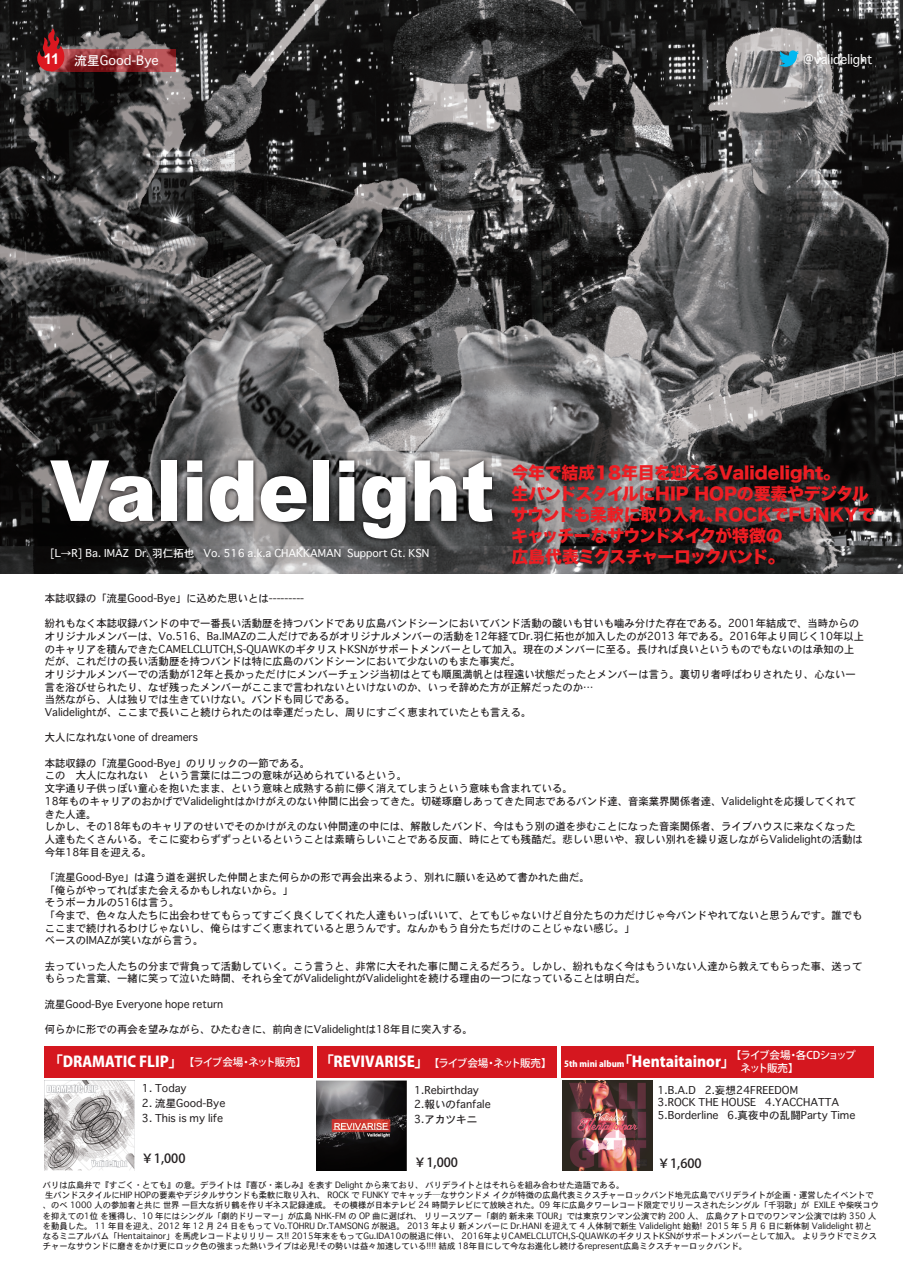
<style>
.page{position:relative;width:903px;height:1275px;background:#fff}
.page>*{position:absolute;margin:0;border:0;box-sizing:border-box;transform-origin:0 0}
.t1{font:900 84.52px "Arial";color:#fff;scale:.9 1}
.t2{font:16.97px/21.2px "Hira Kaku Std N W8";letter-spacing:-.02em;color:#ee1d23}
.t3{font:800 14.7px "Koz Go Pro";color:#fff}
.t4{font:500 12.6px "Koz Go Pro";color:#231f20}
.t5{font:12.6px "Osaka";color:#fff}
.t6{font:12.6px "Osaka";color:#fff;scale:.95 1}
.t7{font:10.5px/12.6px "Osaka";color:#231f20}
.t8{font:10.5px "Osaka";color:#fff}
.t9{font:500 10.5px/12.6px "Koz Go Pro";letter-spacing:-.1em;color:#fff}
.t10{font:8.4px/10.2px "Osaka";color:#231f20}
.s1{font-family:"Arial";font-weight:700;font-size:14.7px}
.s2{font-weight:500;font-size:10.5px}
.s3{font-size:8.4px}
.s4{font-family:"Koz Go Pro"}
</style>
<div class="page">
<img style="left:1px;top:1px;width:901px;height:573px">
<svg style="left:70px;top:49px;width:106px;height:22px;background:#9a373b"></svg>
<svg style="left:36px;top:28px;width:34px;height:47px;background:#812529"></svg>
<svg style="left:779px;top:50px;width:20px;height:17px"></svg>
<img style="left:0;top:385px;width:558px;height:189px">
<img style="left:562px;top:1080px;width:90px;height:90px">
<img style="left:317px;top:1080px;width:90px;height:90px">
<img style="left:45px;top:1080px;width:90px;height:90px">
<div style="left:44px;top:1046px;width:269px;height:31px;background:#d5171f"></div>
<div style="left:318px;top:1046px;width:239px;height:32px;background:#d5171f"></div>
<div style="left:561px;top:1046px;width:313px;height:31px;background:#d5171f"></div>
<p class="t5" style="left:44px;top:52px;width:117px"><span class="s1">11</span> 流星Good-Bye</p>
<p class="t6" style="left:803px;top:52px;width:74px">@validelight</p>
<h1 class="t1" style="left:50px;top:429px;width:495px">Validelight</h1>
<h2 class="t2" style="left:511px;top:462px;width:365px">今年で結成18年目を迎えるValidelight。<br>生バンドスタイルにHIP HOPの要素やデジタルサウンドも柔軟に取り入れ、ROCKでFUNKYでキャッチーなサウンドメイクが特徴の<br>広島代表ミクスチャーロックバンド。</h2>
<p class="t8" style="left:50px;top:547px;width:381px">[L→R] Ba. IMAZ Dr. 羽仁拓也 Vo. 516 a.k.a CHAKKAMAN Support Gt. KSN</p>
<p class="t7" style="left:45px;top:592px;width:261px">本誌収録の「流星Good-Bye」に込めた思いとは---------</p>
<p class="t7" style="left:45px;top:617px;width:821px">紛れもなく本誌収録バンドの中で一番長い活動歴を持つバンドであり広島バンドシーンにおいてバンド活動の酸いも甘いも噛み分けた存在である。2001年結成で、当時からのオリジナルメンバーは、Vo.516、Ba.IMAZの二人だけであるがオリジナルメンバーの活動を12年経てDr.羽仁拓也が加入したのが2013 年である。2016年より同じく10年以上のキャリアを積んできたCAMELCLUTCH,S-QUAWKのギタリストKSNがサポートメンバーとして加入。現在のメンバーに至る。長ければ良いというものでもないのは承知の上だが、これだけの長い活動歴を持つバンドは特に広島のバンドシーンにおいて少ないのもまた事実だ。<br>オリジナルメンバーでの活動が12年と長かっただけにメンバーチェンジ当初はとても順風満帆とは程遠い状態だったとメンバーは言う。裏切り者呼ばわりされたり、心ない一言を浴びせられたり、なぜ残ったメンバーがここまで言われないといけないのか、いっそ辞めた方が正解だったのか…<br>当然ながら、人は独りでは生きていけない。バンドも同じである。<br>Validelightが、ここまで長いこと続けられたのは幸運だったし、周りにすごく恵まれていたとも言える。</p>
<p class="t7" style="left:45px;top:731px;width:155px">大人になれないone of dreamers</p>
<p class="t7" style="left:45px;top:756px;width:819px">本誌収録の「流星Good-Bye」のリリックの一節である。<br>この　大人になれない　という言葉には二つの意味が込められているという。<br>文字通り子供っぽい童心を抱いたまま、という意味と成熟する前に儚く消えてしまうという意味も含まれている。<br>18年ものキャリアのおかげでValidelightはかけがえのない仲間に出会ってきた。切磋琢磨しあってきた同志であるバンド達、音楽業界関係者達、Validelightを応援してくれてきた人達。<br>しかし、その18年ものキャリアのせいでそのかけがえのない仲間達の中には、解散したバンド、今はもう別の道を歩むことになった音楽関係者、ライブハウスに来なくなった人達もたくさんいる。そこに変わらずずっといるということは素晴らしいことである反面、時にとても残酷だ。悲しい思いや、寂しい別れを繰り返しながらValidelightの活動は今年18年目を迎える。</p>
<p class="t7" style="left:45px;top:870px;width:819px">「流星Good-Bye」は違う道を選択した仲間とまた何らかの形で再会出来るよう、別れに願いを込めて書かれた曲だ。<br>「俺らがやってればまた会えるかもしれないから。」<br>そうボーカルの516は言う。<br>「今まで、色々な人たちに出会わせてもらってすごく良くしてくれた人達もいっぱいいて、とてもじゃないけど自分たちの力だけじゃ今バンドやれてないと思うんです。誰でもここまで続けれるわけじゃないし、俺らはすごく恵まれていると思うんです。なんかもう自分たちだけのことじゃない感じ。」<br>ベースのIMAZが笑いながら言う。</p>
<p class="t7" style="left:45px;top:959px;width:819px">去っていった人たちの分まで背負って活動していく。こう言うと、非常に大それた事に聞こえるだろう。しかし、紛れもなく今はもういない人達から教えてもらった事、送ってもらった言葉、一緒に笑って泣いた時間、それら全てがValidelightがValidelightを続ける理由の一つになっていることは明白だ。</p>
<p class="t7" style="left:45px;top:997px;width:180px">流星Good-Bye Everyone hope return</p>
<p class="t7" style="left:45px;top:1023px;width:430px">何らかに形での再会を望みながら、ひたむきに、前向きにValidelightは18年目に突入する。</p>
<h3 class="t3" style="left:48px;top:1052px;width:260px">「DRAMATIC FLIP」<span class="s2">【ライブ会場・ネット販売】</span></h3>
<p class="t9" style="left:429px;top:1057px;width:124px">【ライブ会場・ネット販売】</p>
<p class="t9" style="left:740px;top:1050px;width:117px;text-indent:-10px">【ライブ会場・各CDショップネット販売】</p>
<h3 class="t3" style="left:319px;top:1052px;width:112px">「REVIVARISE」</h3>
<h3 class="t3" style="left:564px;top:1052px;width:173px"><span class="s3">5th mini album</span>「Hentaitainor」</h3>
<p class="t7" style="left:142px;top:1082px;width:46px">1. Today</p>
<p class="t7" style="left:142px;top:1097px;width:85px">2. 流星Good-Bye</p>
<p class="t7" style="left:142px;top:1111px;width:83px">3. This is my life</p>
<p class="t4" style="left:141px;top:1151px;width:46px">￥1,000</p>
<p class="t7" style="left:414px;top:1082px;width:78px;line-height:14.7px">1.Rebirthday<br>2.報いのfanfale<br>3.アカツキニ</p>
<p class="t7" style="left:657px;top:1083px;width:200px">1.B.A.D 2.妄想24FREEDOM<br>3.ROCK THE HOUSE 4.YACCHATTA<br>5.Borderline 6.真夜中の乱闘Party Time</p>
<p class="t4" style="left:414px;top:1154px;width:46px">￥1,000</p>
<p class="t4" style="left:657px;top:1155px;width:46px">￥1,600</p>
<p class="t10" style="left:43px;top:1180px;width:838px">バリは広島弁で『すごく・とても』の意。デライトは『喜び・楽しみ』を表す Delight から来ており、 バリデライトとはそれらを組み合わせた造語である。<br>生バンドスタイルにHIP HOPの要素やデジタルサウンドも柔軟に取り入れ、 ROCK で FUNKY でキャッチ<span class="s4">―</span>なサウンドメ イクが特徴の広島代表ミクスチャーロックバンド地元広島でバリデライトが企画・運営したイベントで、のべ 1000 人の参加者と共に 世界 一巨大な折り鶴を作りギネス記録達成。 その模様が日本テレビ 24 時間テレビにて放映された。09 年に広島タワーレコード限定でリリースされたシングル「千羽歌」が EXILE や柴咲コウを抑えての1位 を獲得し、10 年にはシングル「劇的ドリーマー」が広島 NHK-FM の OP 曲に選ばれ、 リリースツアー「劇的 新未来 TOUR」では東京ワンマン公演で約 200 人、 広島クアトロでのワンマン公演では約 350 人を動員した。 11 年目を迎え、2012 年 12 月 24 日をもって Vo.TOHRU Dr.TAMSONG が脱退。 2013 年より 新メンバーに Dr.HANI を迎えて 4 人体制で新生 Validelight 始動! 2015 年 5 月 6 日に新体制 Validelight 初となるミニアルバム「Hentaitainor」を馬虎レコードよりリリー ス!! 2015年末をもってGu.IDA10の脱退に伴い、 2016年よりCAMELCLUTCH,S-QUAWKのギタリストKSNがサポートメンバーとして加入。 よりラウドでミクスチャーなサウンドに磨きをかけ更にロック色の強まった熱いライブは必見!その勢いは益々加速している!!!! 結成 18年目にして今なお進化し続けるrepresent広島ミクスチャーロックバンド。</p>
</div>
